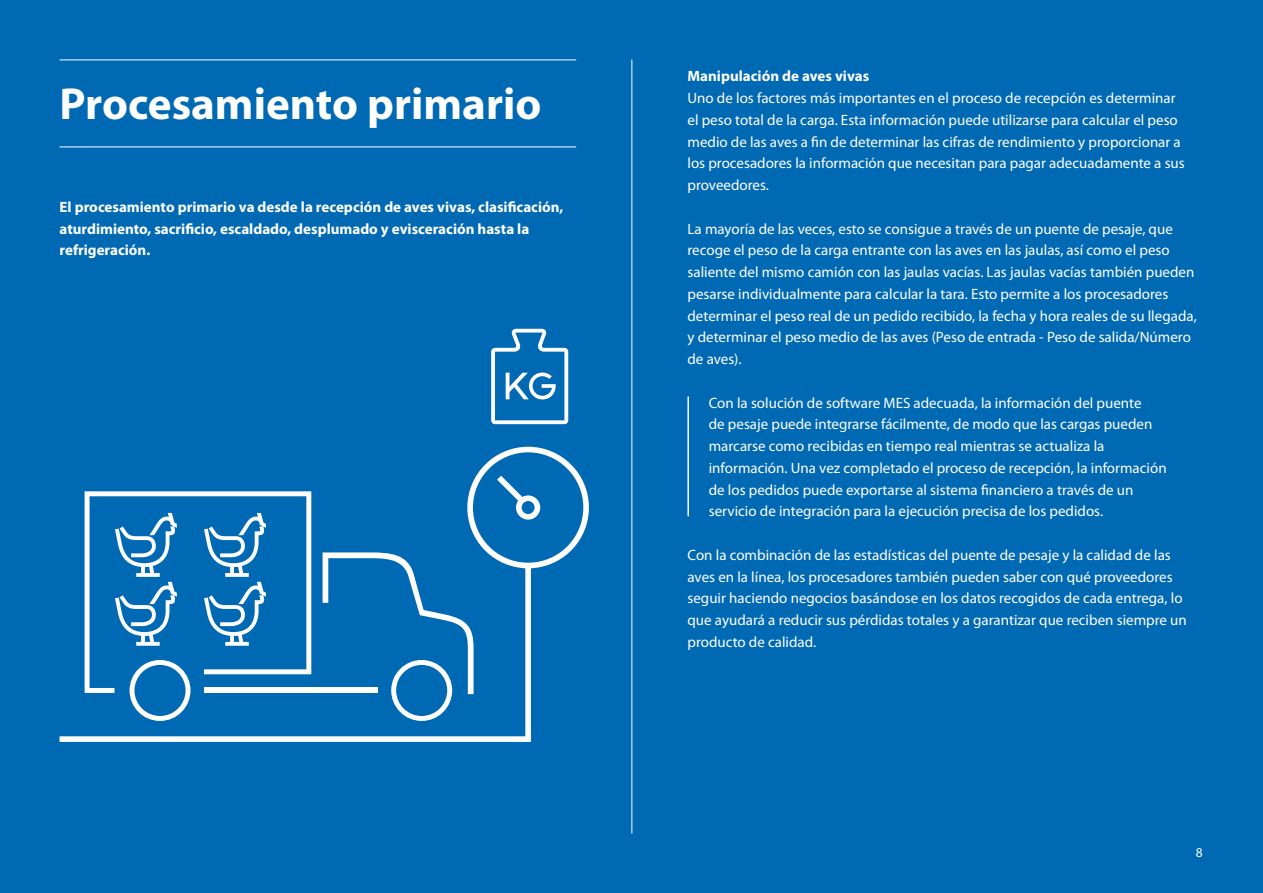
<style>
.page{position:relative;width:1263px;height:893px;background:#0069b4}
.page>*{position:absolute;margin:0;border:0;box-sizing:border-box;transform-origin:0 0}
.t1{font:700 45px "Myriad Pro";color:#fff}
.t2{font:15px/21.8px "Myriad Pro";color:#fff}
.t3{font:700 15px/21.8px "Myriad Pro";color:#fff}
.t4{font:13.5px "Myriad Pro";color:#fff}
</style>
<div class="page">
<hr style="left:631px;top:60px;width:1px;height:773px;background:#fff">
<hr style="left:60px;top:60px;width:516px;height:1px;background:#fff">
<hr style="left:60px;top:147px;width:516px;height:1px;background:#fff">
<svg style="left:491px;top:329px;width:77px;height:95px"></svg>
<hr style="left:687px;top:396px;width:2px;height:120px;background:#fff">
<svg style="left:60px;top:447px;width:529px;height:295px"></svg>
<svg style="left:497px;top:476px;width:43px;height:44px"></svg>
<h1 class="t1" style="left:60px;top:74px;width:483px">Procesamiento primario</h1>
<p class="t3" style="left:60px;top:195px;width:505px">El procesamiento primario va desde la recepción de aves vivas, clasificación, aturdimiento, sacrificio, escaldado, desplumado y evisceración hasta la refrigeración.</p>
<p class="t3" style="left:687px;top:65px;width:183px">Manipulación de aves vivas</p>
<p class="t2" style="left:687px;top:87px;width:499px">Uno de los factores más importantes en el proceso de recepción es determinar el peso total de la carga. Esta información puede utilizarse para calcular el peso medio de las aves a fin de determinar las cifras de rendimiento y proporcionar a los procesadores la información que necesitan para pagar adecuadamente a sus proveedores.</p>
<p class="t2" style="left:687px;top:217px;width:511px">La mayoría de las veces, esto se consigue a través de un puente de pesaje, que recoge el peso de la carga entrante con las aves en las jaulas, así como el peso saliente del mismo camión con las jaulas vacías. Las jaulas vacías también pueden pesarse individualmente para calcular la tara. Esto permite a los procesadores determinar el peso real de un pedido recibido, la fecha y hora reales de su llegada, y determinar el peso medio de las aves (Peso de entrada - Peso de salida/Número de aves).</p>
<p class="t2" style="left:709px;top:391px;width:459px">Con la solución de software MES adecuada, la información del puente<br>de pesaje puede integrarse fácilmente, de modo que las cargas pueden marcarse como recibidas en tiempo real mientras se actualiza la información. Una vez completado el proceso de recepción, la información de los pedidos puede exportarse al sistema financiero a través de un servicio de integración para la ejecución precisa de los pedidos.</p>
<p class="t2" style="left:687px;top:544px;width:501px">Con la combinación de las estadísticas del puente de pesaje y la calidad de las aves en la línea, los procesadores también pueden saber con qué proveedores seguir haciendo negocios basándose en los datos recogidos de cada entrega, lo que ayudará a reducir sus pérdidas totales y a garantizar que reciben siempre un producto de calidad.</p>
<p class="t4" style="left:1196px;top:844px;width:8px">8</p>
</div>
